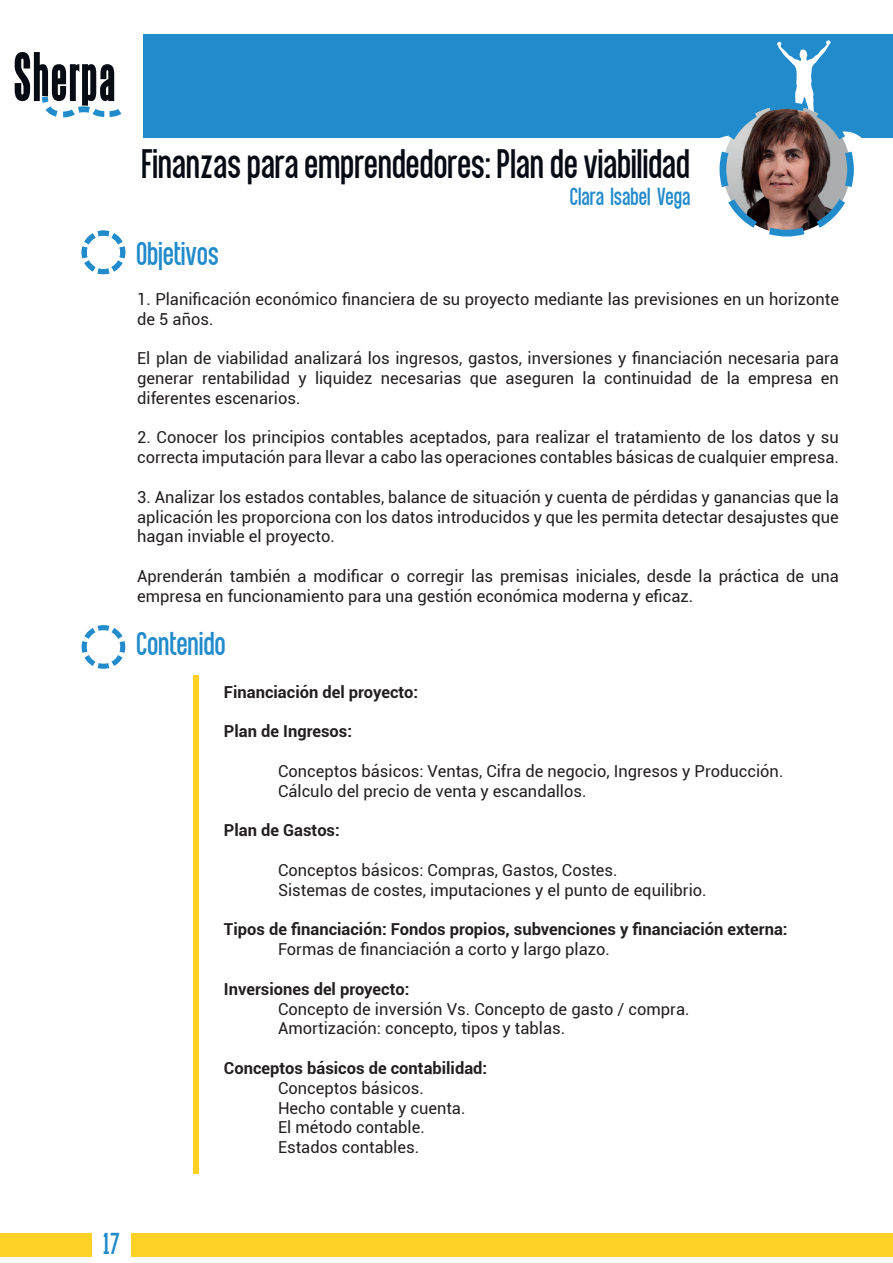
<style>
.page{position:relative;width:893px;height:1263px;background:#fff}
.page>*{position:absolute;margin:0;border:0;box-sizing:border-box;transform-origin:0 0}
.t1{font:45px "Equal Sans Demo";color:#070b14}
.t2{font:36px "Equal Sans Demo";color:#228bcb}
.t3{font:33px "Equal Sans Demo";color:#228bcb}
.t4{font:27px "Equal Sans Demo";color:#228bcb}
.t5{font:16.5px/19.8px "Roboto";color:#231f20}
.t6{font:700 16.5px "Roboto";color:#231f20}
</style>
<div class="page">
<div style="left:143px;top:35px;width:750px;height:103px;background:#228bcb"></div>
<div style="left:132px;top:1233px;width:761px;height:24px;background:#ffd124"></div>
<div style="left:0;top:1233px;width:92px;height:24px;background:#ffd124"></div>
<svg style="left:15px;top:52px;width:106px;height:65px"></svg>
<svg style="left:719px;top:40px;width:143px;height:197px"></svg>
<div style="left:193px;top:675px;width:6px;height:499px;background:#ffd124"></div>
<svg style="left:81px;top:230px;width:45px;height:45px"></svg>
<svg style="left:81px;top:625px;width:45px;height:44px"></svg>
<h1 class="t1" style="left:142px;top:141px;width:550px">Finanzas para emprendedores: Plan de viabilidad</h1>
<h3 class="t4" style="left:570px;top:183px;width:122px">Clara Isabel Vega</h3>
<h2 class="t2" style="left:137px;top:235px;width:84px">Objetivos</h2>
<p class="t5" style="left:137px;top:288px;width:703px">1. Planificación económico financiera de su proyecto mediante las previsiones en un horizonte de 5 años.</p>
<p class="t5" style="left:137px;top:348px;width:703px;text-align:justify">El plan de viabilidad analizará los ingresos, gastos, inversiones y financiación necesaria para generar rentabilidad y liquidez necesarias que aseguren la continuidad de la empresa en diferentes escenarios.</p>
<p class="t5" style="left:137px;top:427px;width:703px">2. Conocer los principios contables aceptados, para realizar el tratamiento de los datos y su correcta imputación para llevar a cabo las operaciones contables básicas de cualquier empresa.</p>
<p class="t5" style="left:137px;top:486px;width:703px;text-align:justify">3. Analizar los estados contables, balance de situación y cuenta de pérdidas y ganancias que la aplicación les proporciona con los datos introducidos y que les permita detectar desajustes que hagan inviable el proyecto.</p>
<p class="t5" style="left:137px;top:566px;width:703px">Aprenderán también a modificar o corregir las premisas iniciales, desde la práctica de una empresa en funcionamiento para una gestión económica moderna y eficaz.</p>
<h2 class="t2" style="left:137px;top:625px;width:91px">Contenido</h2>
<p class="t6" style="left:224px;top:680px;width:196px">Financiación del proyecto:</p>
<p class="t6" style="left:224px;top:720px;width:130px">Plan de Ingresos:</p>
<p class="t5" style="left:278px;top:761px;width:507px">Conceptos básicos: Ventas, Cifra de negocio, Ingresos y Producción.<br>Cálculo del precio de venta y escandallos.</p>
<p class="t6" style="left:224px;top:819px;width:117px">Plan de Gastos:</p>
<p class="t5" style="left:278px;top:860px;width:430px">Conceptos básicos: Compras, Gastos, Costes.<br>Sistemas de costes, imputaciones y el punto de equilibrio.</p>
<p class="t6" style="left:224px;top:918px;width:565px">Tipos de financiación: Fondos propios, subvenciones y financiación externa:</p>
<p class="t5" style="left:278px;top:939px;width:333px">Formas de financiación a corto y largo plazo.</p>
<p class="t6" style="left:224px;top:977px;width:187px">Inversiones del proyecto:</p>
<p class="t5" style="left:278px;top:998px;width:413px">Concepto de inversión Vs. Concepto de gasto / compra.<br>Amortización: concepto, tipos y tablas.</p>
<p class="t6" style="left:224px;top:1056px;width:265px">Conceptos básicos de contabilidad:</p>
<p class="t5" style="left:278px;top:1077px;width:189px">Conceptos básicos.<br>Hecho contable y cuenta.<br>El método contable.<br>Estados contables.</p>
<h3 class="t3" style="left:104px;top:1227px;width:18px">17</h3>
</div>
